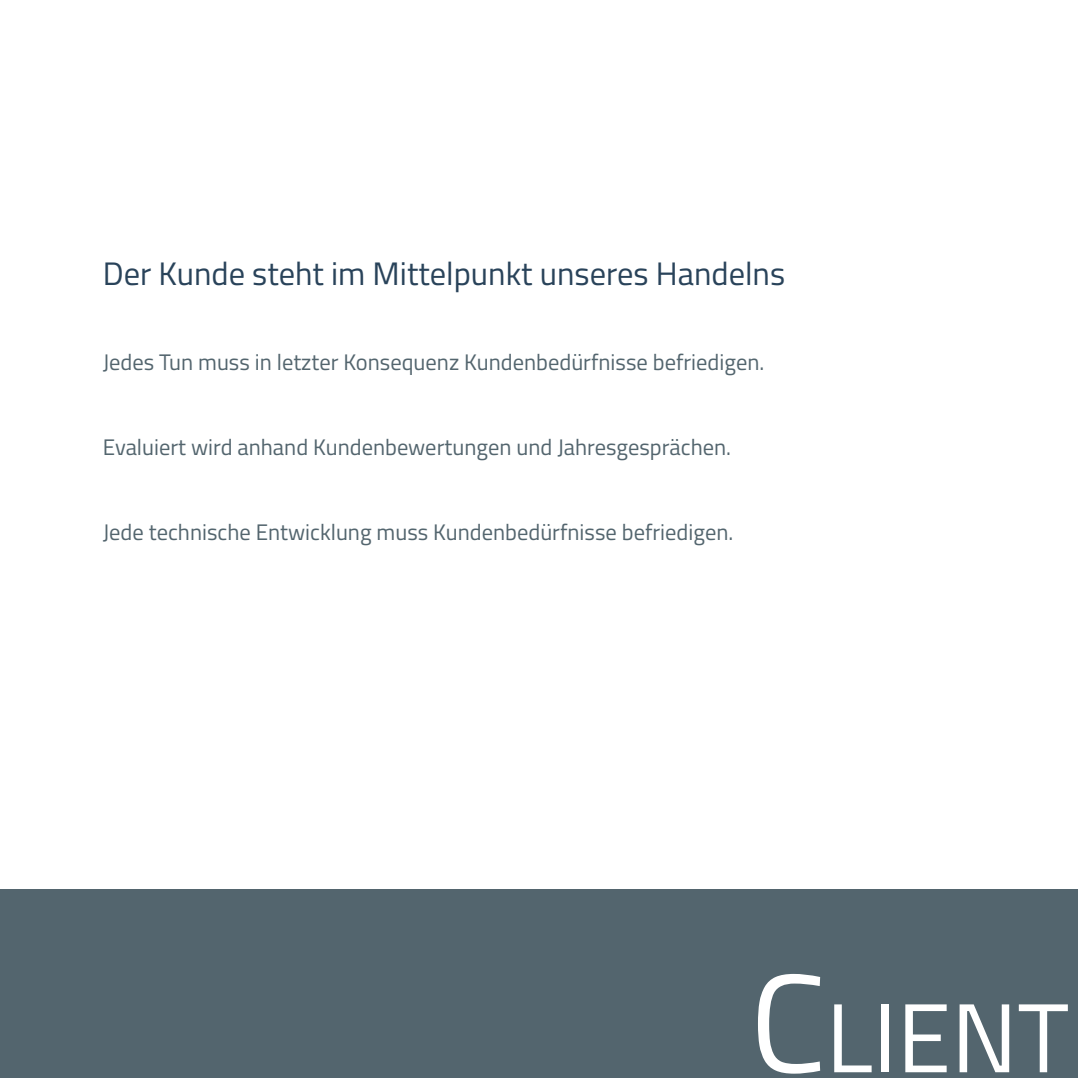
<style>
.page{position:relative;width:1078px;height:1078px;background:#fff}
.page>*{position:absolute;margin:0;border:0;box-sizing:border-box;transform-origin:0 0}
.t1{font:98px "Titillium Web";color:#fff}
.t2{font:32.5px "Titillium Web";color:#29435a}
.t3{font:22.5px "Titillium Web";color:#53656e}
.s1{font-size:140px}
</style>
<div class="page">
<div style="left:0;top:888px;width:1077px;height:189px;background:#53656e"></div>
<h2 class="t2" style="left:103px;top:250px;width:683px">Der Kunde steht im Mittelpunkt unseres Handelns</h2>
<p class="t3" style="left:103px;top:346px;width:662px">Jedes Tun muss in letzter Konsequenz Kundenbedürfnisse befriedigen.</p>
<p class="t3" style="left:103px;top:431px;width:629px">Evaluiert wird anhand Kundenbewertungen und Jahresgesprächen.</p>
<p class="t3" style="left:103px;top:516px;width:632px">Jede technische Entwicklung muss Kundenbedürfnisse befriedigen.</p>
<h1 class="t1" style="left:749px;top:965px;width:321px"><span class="s1">C</span>lient</h1>
</div>
